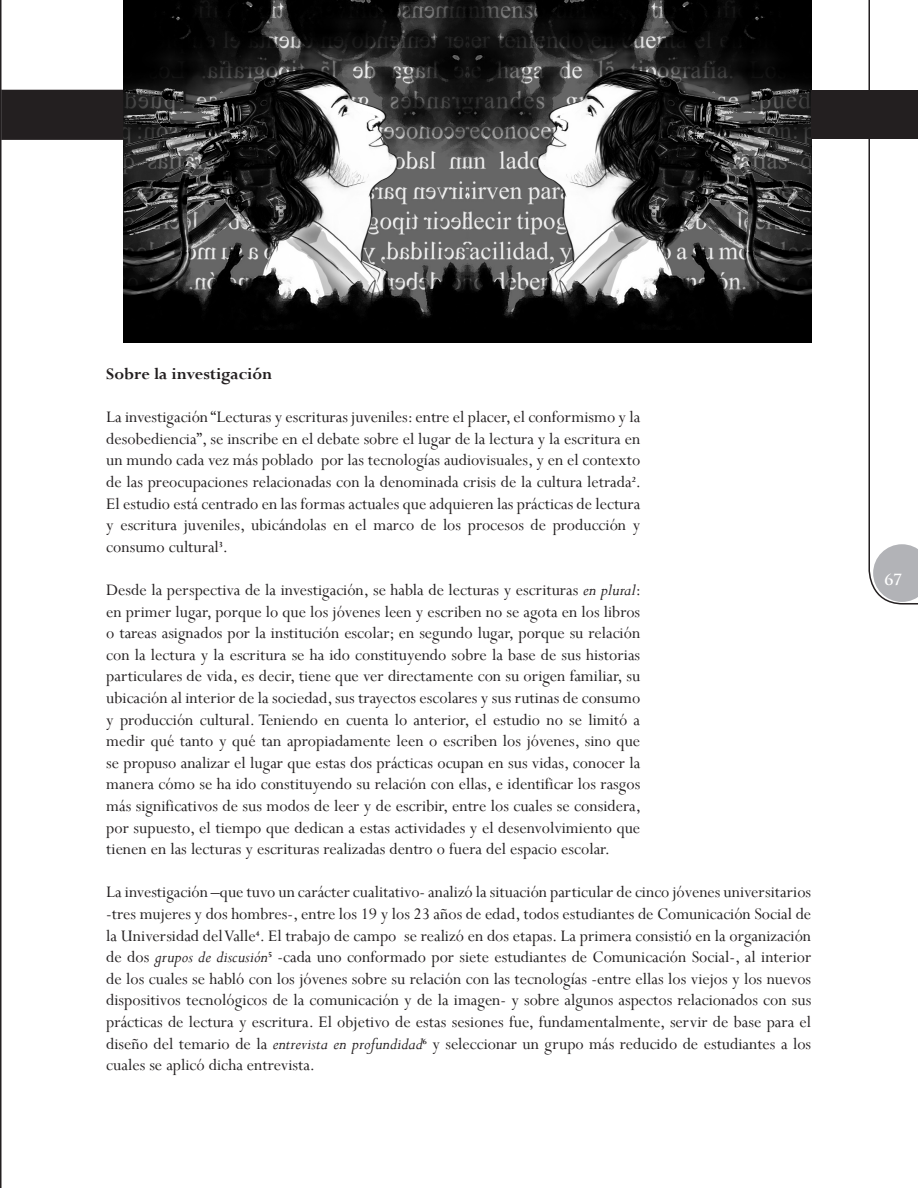
<style>
.page{position:relative;width:918px;height:1188px;background:#fff}
.page>*{position:absolute;margin:0;border:0;box-sizing:border-box;transform-origin:0 0}
.t1{font:18px/21.6px "Perpetua";color:#231f20;text-align:justify}
.t2{font:700 18px "Perpetua";color:#231f20}
.titulos{font:700 15px "Trajan Pro";color:#fff}
.s1{font-style:italic}
</style>
<div class="page">
<hr style="left:0;top:0;width:2px;height:1188px;background:#231f20">
<svg style="left:868px;top:0;width:50px;height:605px"></svg>
<svg style="left:1px;top:90px;width:1px;height:50px"></svg>
<img style="left:123px;top:0;width:689px;height:343px">
<div style="left:2px;top:90px;width:121px;height:49px;background:#231f20"></div>
<div style="left:2px;top:90px;width:121px;height:50px;border:2px solid #231f20"></div>
<div style="left:812px;top:90px;width:106px;height:49px;background:#231f20"></div>
<p class="t2" style="left:106px;top:362px;width:168px">Sobre la investigación</p>
<p class="t1" style="left:106px;top:406px;width:536px">La investigación “Lecturas y escrituras juveniles: entre el placer, el conformismo y la desobediencia”, se inscribe en el debate sobre el lugar de la lectura y la escritura en un mundo cada vez más poblado por las tecnologías audiovisuales, y en el contexto de las preocupaciones relacionadas con la denominada crisis de la cultura letrada<sup>2</sup>.<br>El estudio está centrado en las formas actuales que adquieren las prácticas de lectura y escritura juveniles, ubicándolas en el marco de los procesos de producción y consumo cultural<sup>3</sup>.</p>
<p class="t1" style="left:106px;top:579px;width:536px">Desde la perspectiva de la investigación, se habla de lecturas y escrituras <span class="s1">en plural</span>: en primer lugar, porque lo que los jóvenes leen y escriben no se agota en los libros o tareas asignados por la institución escolar; en segundo lugar, porque su relación con la lectura y la escritura se ha ido constituyendo sobre la base de sus historias particulares de vida, es decir, tiene que ver directamente con su origen familiar, su ubicación al interior de la sociedad, sus trayectos escolares y sus rutinas de consumo y producción cultural. Teniendo en cuenta lo anterior, el estudio no se limitó a medir qué tanto y qué tan apropiadamente leen o escriben los jóvenes, sino que se propuso analizar el lugar que estas dos prácticas ocupan en sus vidas, conocer la manera cómo se ha ido constituyendo su relación con ellas, e identificar los rasgos más significativos de sus modos de leer y de escribir, entre los cuales se considera, por supuesto, el tiempo que dedican a estas actividades y el desenvolvimiento que tienen en las lecturas y escrituras realizadas dentro o fuera del espacio escolar.</p>
<p class="t1" style="left:106px;top:881px;width:707px">La investigación –que tuvo un carácter cualitativo- analizó la situación particular de cinco jóvenes universitarios -tres mujeres y dos hombres-, entre los 19 y los 23 años de edad, todos estudiantes de Comunicación Social de la Universidad del Valle<sup>4</sup>. El trabajo de campo se realizó en dos etapas. La primera consistió en la organización de dos <span class="s1">grupos de discusión</span><sup>5</sup> -cada uno conformado por siete estudiantes de Comunicación Social-, al interior de los cuales se habló con los jóvenes sobre su relación con las tecnologías -entre ellas los viejos y los nuevos dispositivos tecnológicos de la comunicación y de la imagen- y sobre algunos aspectos relacionados con sus prácticas de lectura y escritura. El objetivo de estas sesiones fue, fundamentalmente, servir de base para el diseño del temario de la <span class="s1">entrevista en profundidad</span><sup>6</sup> y seleccionar un grupo más reducido de estudiantes a los cuales se aplicó dicha entrevista.</p>
<p class="titulos" style="left:884px;top:570px;width:19px">67</p>
</div>
